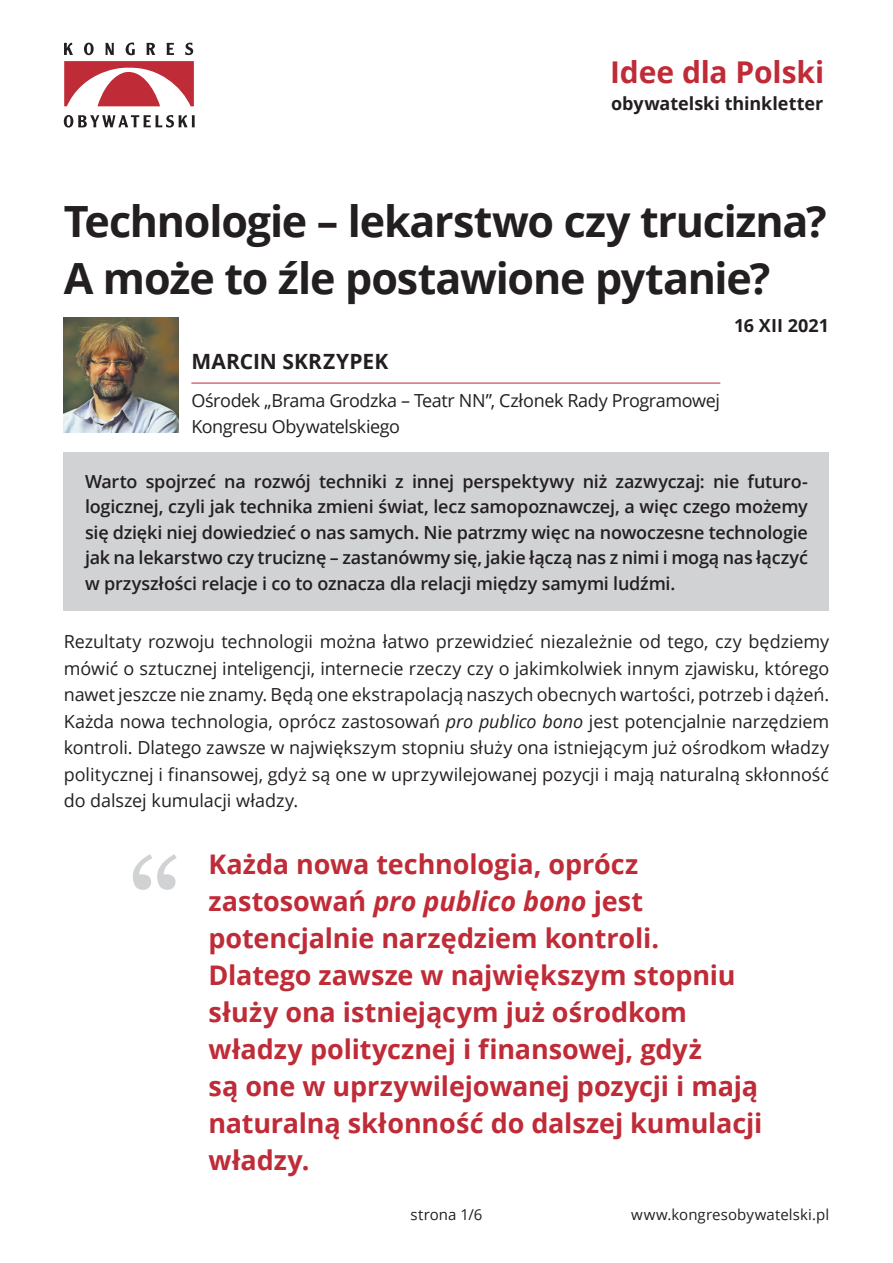
<style>
.page{position:relative;width:893px;height:1263px;background:#fff}
.page>*{position:absolute;margin:0;border:0;box-sizing:border-box;transform-origin:0 0}
.t1{font:135px "Georgia";color:#d1d2d4}
.t2{font:700 43.05px/56.8px "Open Sans";letter-spacing:-.03em;color:#231f20}
.t3{font:700 30px "Open Sans";letter-spacing:-.005em;color:#bf2b37}
.t4{font:700 27px/36.9px "Open Sans";letter-spacing:-.005em;color:#bf2b37}
.t5{font:700 21px "Open Sans";letter-spacing:.01em;color:#231f20}
.t6{font:18px/26.4px "Open Sans";letter-spacing:-.02em;color:#231f20}
.t7{font:600 18px/25.5px "Open Sans";letter-spacing:-.015em;color:#231f20;text-align:justify}
.t8{font:700 18px "Open Sans";color:#231f20}
.t9{font:15px "Open Sans";letter-spacing:.005em;color:#231f20}
.s1{font-style:italic}
</style>
<div class="page">
<svg style="left:64px;top:43px;width:9px;height:12px"></svg>
<svg style="left:84px;top:43px;width:10px;height:12px"></svg>
<svg style="left:105px;top:43px;width:9px;height:12px"></svg>
<svg style="left:126px;top:43px;width:9px;height:12px"></svg>
<svg style="left:147px;top:43px;width:8px;height:12px"></svg>
<svg style="left:167px;top:43px;width:7px;height:12px"></svg>
<svg style="left:185px;top:43px;width:8px;height:12px"></svg>
<svg style="left:64px;top:115px;width:131px;height:13px"></svg>
<svg style="left:64px;top:61px;width:130px;height:45px"></svg>
<img style="left:64px;top:318px;width:115px;height:115px">
<hr style="left:191px;top:383px;width:529px;height:1px;background:#bf2b37">
<div style="left:64px;top:452px;width:765px;height:159px;background:#d1d2d4"></div>
<h3 class="t3" style="left:610px;top:51px;width:216px">Idee dla Polski</h3>
<p class="t8" style="left:611px;top:91px;width:214px">obywatelski thinkletter</p>
<h2 class="t2" style="left:64px;top:192px;width:764px">Technologie – lekarstwo czy trucizna?<br>A może to źle postawione pytanie?</h2>
<p class="t5" style="left:191px;top:347px;width:198px">MARCIN SKRZYPEK</p>
<p class="t6" style="left:191px;top:387px;width:530px;line-height:25.5px">Ośrodek „Brama Grodzka – Teatr NN”, Członek Rady Programowej<br>Kongresu Obywatelskiego</p>
<p class="t8" style="left:734px;top:312px;width:97px">16 XII 2021</p>
<p class="t7" style="left:85px;top:468px;width:724px">Warto spojrzeć na rozwój techniki z innej perspektywy niż zazwyczaj: nie futuro&shy;logicznej, czyli jak technika zmieni świat, lecz samopoznawczej, a więc czego możemy się dzięki niej dowiedzieć o nas samych. Nie patrzmy więc na nowoczesne technologie jak na lekarstwo czy truciznę – zastanówmy się, jakie łączą nas z nimi i mogą nas łączyć w przyszłości relacje i co to oznacza dla relacji między samymi ludźmi.</p>
<p class="t6" style="left:64px;top:628px;width:767px;text-align:justify">Rezultaty rozwoju technologii można łatwo przewidzieć niezależnie od tego, czy będziemy mówić o sztucznej inteligencji, internecie rzeczy czy o jakimkolwiek innym zjawisku, którego nawet jeszcze nie znamy. Będą one ekstrapolacją naszych obecnych wartości, potrzeb i dążeń.<br>Każda nowa technologia, oprócz zastosowań <span class="s1">pro publico bono</span> jest potencjalnie narzędziem kontroli. Dlatego zawsze w największym stopniu służy ona istniejącym już ośrodkom władzy politycznej i finansowej, gdyż są one w uprzywilejowanej pozycji i mają naturalną skłonność do dalszej kumulacji władzy.</p>
<h1 class="t1" style="left:128px;top:826px;width:57px">“</h1>
<p class="t4" style="left:208px;top:845px;width:555px">Każda nowa technologia, oprócz zastosowań <span class="s1">pro publico bono</span> jest potencjalnie narzędziem kontroli.<br>Dlatego zawsze w największym stopniu służy ona istniejącym już ośrodkom władzy politycznej i finansowej, gdyż<br>są one w uprzywilejowanej pozycji i mają naturalną skłonność do dalszej kumulacji władzy.</p>
<p class="t9" style="left:411px;top:1205px;width:73px">strona 1/6</p>
<p class="t9" style="left:631px;top:1205px;width:199px">www.kongresobywatelski.pl</p>
</div>
